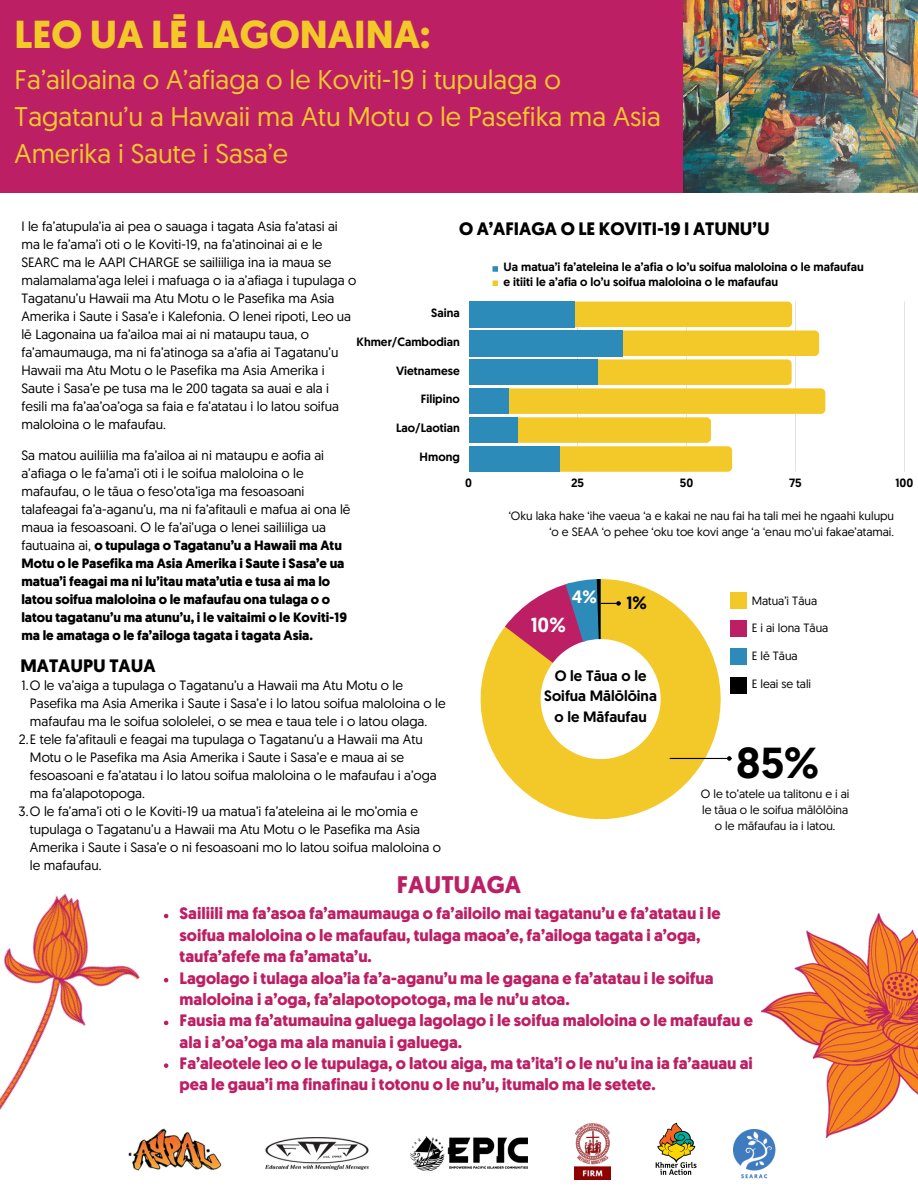
<style>
.page{position:relative;width:918px;height:1188px;background:#fff}
.page>*{position:absolute;margin:0;border:0;box-sizing:border-box;transform-origin:0 0}
.t1{font:500 43.35px "Geomanist";color:#000}
.t2{font:700 39px "Geomanist";color:#f3c92a}
.t3{font:27px/37.2px "Geomanist";color:#f3c92a}
.t4{font:700 24px "Geomanist";color:#bc1f64}
.t5{font:500 20.4px "Geomanist";color:#fff}
.t6{font:700 18px "Geomanist";color:#000}
.t7{font:500 17.85px "Geomanist";color:#fff}
.t8{font:500 17.85px "Geomanist";color:#000}
.t9{font:700 16.5px/21.3px "Geomanist";color:#bc1f64}
.t10{font:500 15px/20.2px "Geomanist";color:#000;text-align:center}
.t11{font:13.5px/18px "Geomanist";color:#000}
.t12{font:700 13.5px/18px "Geomanist";color:#000}
.t13{font:12px/16px "Geomanist";color:#000;text-align:center}
.t14{font:500 12px "Geomanist";color:#000}
.s1{font-weight:400}
</style>
<div class="page">
<div style="left:0;top:0;width:918px;height:193px;background:#bc1f64"></div>
<img style="left:761px;top:913px;width:157px;height:224px">
<img style="left:151px;top:1128px;width:71px;height:43px">
<img style="left:265px;top:1138px;width:104px;height:31px">
<img style="left:410px;top:1137px;width:117px;height:33px">
<img style="left:575px;top:1123px;width:36px;height:57px">
<img style="left:733px;top:1129px;width:42px;height:50px">
<img style="left:655px;top:1122px;width:42px;height:53px">
<img style="left:684px;top:0;width:234px;height:193px">
<svg style="left:493px;top:266px;width:5px;height:6px"></svg>
<svg style="left:493px;top:280px;width:5px;height:6px"></svg>
<svg style="left:469px;top:302px;width:356px;height:170px"></svg>
<div style="left:469px;top:302px;width:105px;height:25px;background:#2d8bba"></div>
<div style="left:469px;top:331px;width:154px;height:25px;background:#2d8bba"></div>
<div style="left:469px;top:359px;width:129px;height:26px;background:#2d8bba"></div>
<div style="left:469px;top:388px;width:39px;height:26px;background:#2d8bba"></div>
<div style="left:469px;top:417px;width:48px;height:26px;background:#2d8bba"></div>
<div style="left:469px;top:446px;width:91px;height:26px;background:#2d8bba"></div>
<svg style="left:481px;top:581px;width:240px;height:238px;fill:#f3c92a"></svg>
<svg style="left:505px;top:579px;width:116px;height:84px"></svg>
<hr style="left:670px;top:758px;width:57px;height:1px;background:#000">
<svg style="left:727px;top:756px;width:5px;height:5px"></svg>
<img style="left:0;top:893px;width:151px;height:278px">
<div style="left:730px;top:592px;width:17px;height:17px;background:#f3c92a"></div>
<div style="left:730px;top:620px;width:17px;height:17px;background:#bc1f64"></div>
<div style="left:730px;top:649px;width:17px;height:16px;background:#2d8bba"></div>
<div style="left:730px;top:677px;width:17px;height:17px;background:#000"></div>
<svg style="left:164px;top:914px;width:4px;height:4px"></svg>
<svg style="left:164px;top:978px;width:4px;height:4px"></svg>
<svg style="left:164px;top:1021px;width:4px;height:4px"></svg>
<svg style="left:164px;top:1063px;width:4px;height:5px"></svg>
<p class="t2" style="left:15px;top:19px;width:417px">LEO UA LĒ LAGONAINA:</p>
<p class="t3" style="left:15px;top:64px;width:648px">Fa’ailoaina o A’afiaga o le Koviti-19 i tupulaga o<br>Tagatanu’u a Hawaii ma Atu Motu o le Pasefika ma Asia<br>Amerika i Saute i Sasa’e</p>
<p class="t11" style="left:21px;top:218px;width:336px">I le fa’atupula’ia ai pea o sauaga i tagata Asia fa’atasi ai ma le fa’ama’i oti o le Koviti-19, na fa’atinoinai ai e le SEARC ma le AAPI CHARGE se sailiiliga ina ia maua se malamalama’aga lelei i mafuaga o ia a’afiaga i tupulaga o Tagatanu’u Hawaii ma Atu Motu o le Pasefika ma Asia Amerika i Saute i Sasa’e i Kalefonia. O lenei ripoti, Leo ua lē Lagonaina ua fa’ailoa mai ai ni mataupu taua, o fa’amaumauga, ma ni fa’atinoga sa a’afia ai Tagatanu’u Hawaii ma Atu Motu o le Pasefika ma Asia Amerika i Saute i Sasa’e pe tusa ma le 200 tagata sa auai e ala i fesili ma fa’aa’oa’oga sa faia e fa’atatau i lo latou soifua maloloina o le mafaufau.</p>
<p class="t12" style="left:21px;top:448px;width:331px"><span class="s1">Sa matou auiliilia ma fa’ailoa ai ni mataupu e aofia ai a’afiaga o le fa’ama’i oti i le soifua maloloina o le mafaufau, o le tāua o feso’ota’iga ma fesoasoani talafeagai fa’a-aganu’u, ma ni fa’afitauli e mafua ai ona lē maua ia fesoasoani. O le fa’ai’uga o lenei sailiiliga ua fautuaina ai,</span> o tupulaga o Tagatanu’u a Hawaii ma Atu Motu o le Pasefika ma Asia Amerika i Saute i Sasa’e ua matua’i feagai ma ni lu’itau mata’utia e tusa ai ma lo latou soifua maloloina o le mafaufau ona tulaga o o latou tagatanu’u ma atunu’u, i le vaitaimi o le Koviti-19 ma le amataga o le fa’ailoga tagata i tagata Asia.</p>
<p class="t6" style="left:21px;top:658px;width:137px">MATAUPU TAUA</p>
<p class="t11" style="left:30px;top:678px;width:417px;text-indent:-8px">1.O le va’aiga a tupulaga o Tagatanu’u a Hawaii ma Atu Motu o le<br>Pasefika ma Asia Amerika i Saute i Sasa’e i lo latou soifua maloloina o le mafaufau ma le soifua sololelei, o se mea e taua tele i o latou olaga.</p>
<p class="t11" style="left:30px;top:732px;width:408px;text-indent:-11px">2.E tele fa’afitauli e feagai ma tupulaga o Tagatanu’u a Hawaii ma Atu Motu o le Pasefika ma Asia Amerika i Saute i Sasa’e e maua ai se fesoasoani e fa’atatau i lo latou soifua maloloina o le mafaufau i a’oga ma fa’alapotopoga.</p>
<p class="t11" style="left:30px;top:804px;width:412px;text-indent:-11px">3.O le fa’ama’i oti o le Koviti-19 ua matua’i fa’ateleina ai le mo’omia e tupulaga o Tagatanu’u a Hawaii ma Atu Motu o le Pasefika ma Asia Amerika i Saute i Sasa’e o ni fesoasoani mo lo latou soifua maloloina o le mafaufau.</p>
<p class="t4" style="left:397px;top:875px;width:126px">FAUTUAGA</p>
<p class="t9" style="left:180px;top:905px;width:543px">Sailiili ma fa’asoa fa’amaumauga o fa’ailoilo mai tagatanu’u e fa’atatau i le soifua maloloina o le mafaufau, tulaga maoa’e, fa’ailoga tagata i a’oga, taufa’afefe ma fa’amata’u.</p>
<p class="t9" style="left:180px;top:969px;width:536px">Lagolago i tulaga aloa’ia fa’a-aganu’u ma le gagana e fa’atatau i le soifua maloloina i a’oga, fa’alapotopotoga, ma le nu’u atoa.</p>
<p class="t9" style="left:180px;top:1012px;width:575px">Fausia ma fa’atumauina galuega lagolago i le soifua maloloina o le mafaufau e ala i a’oa’oga ma ala manuia i galuega.</p>
<p class="t9" style="left:180px;top:1054px;width:575px">Fa’aleotele leo o le tupulaga, o latou aiga, ma ta’ita’i o le nu’u ina ia fa’aauau ai pea le gaua’i ma finafinau i totonu o le nu’u, itumalo ma le setete.</p>
<p class="t6" style="left:459px;top:221px;width:312px">O A’AFIAGA O LE KOVITI-19 I ATUNU’U</p>
<p class="t14" style="left:504px;top:262px;width:362px">Ua matua’i fa’ateleina le a’afia o lo’u soifua maloloina o le mafaufau</p>
<p class="t14" style="left:504px;top:277px;width:276px">e itiiti le a’afia o lo’u soifua maloloina o le mafaufau</p>
<p class="t14" style="left:431px;top:308px;width:30px">Saina</p>
<p class="t14" style="left:357px;top:337px;width:105px">Khmer/Cambodian</p>
<p class="t14" style="left:396px;top:366px;width:65px">Vietnamese</p>
<p class="t14" style="left:421px;top:394px;width:41px">Filipino</p>
<p class="t14" style="left:396px;top:423px;width:65px">Lao/Laotian</p>
<p class="t14" style="left:420px;top:452px;width:42px">Hmong</p>
<p class="t14" style="left:465px;top:478px;width:8px">0</p>
<p class="t14" style="left:571px;top:478px;width:14px">25</p>
<p class="t14" style="left:680px;top:478px;width:15px">50</p>
<p class="t14" style="left:789px;top:478px;width:14px">75</p>
<p class="t14" style="left:895px;top:478px;width:19px">100</p>
<p class="t13" style="left:509px;top:509px;width:387px;text-align:right">‘Oku laka hake ‘ihe vaeua ‘a e kakai ne nau fai ha tali mei he ngaahi kulupu ‘o e SEAA ‘o pehee ‘oku toe kovi ange ‘a ‘enau mo’ui fakae’atamai.</p>
<p class="t7" style="left:572px;top:589px;width:26px">4%</p>
<p class="t13" style="left:752px;top:594px;width:67px">Matua’i Tāua</p>
<p class="t13" style="left:752px;top:621px;width:78px">E i ai lona Tāua</p>
<p class="t13" style="left:752px;top:649px;width:48px">E lē Tāua</p>
<p class="t13" style="left:752px;top:677px;width:61px">E leai se tali</p>
<p class="t8" style="left:627px;top:596px;width:22px">1%</p>
<p class="t5" style="left:531px;top:617px;width:37px">10%</p>
<p class="t10" style="left:544px;top:667px;width:114px">O le Tāua o le<br>Soifua Mālōlōina o le Māfaufau</p>
<p class="t1" style="left:736px;top:746px;width:84px">85%</p>
<p class="t13" style="left:701px;top:787px;width:150px">O le to’atele ua talitonu e i ai le tāua o le soifua mālōlōina o le māfaufau ia i latou.</p>
</div>
